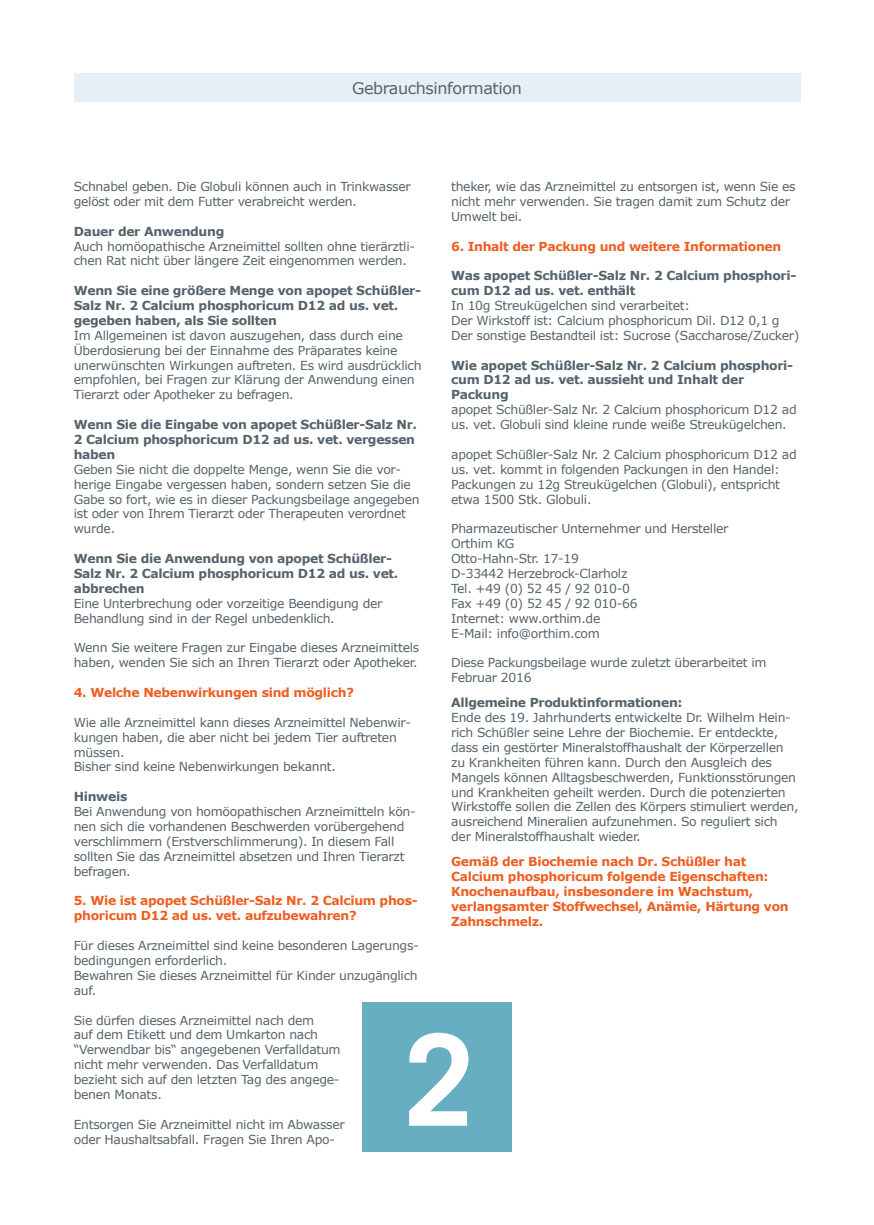
<style>
.page{position:relative;width:874px;height:1225px;background:#fff}
.page>*{position:absolute;margin:0;border:0;box-sizing:border-box;transform-origin:0 0}
.t1{font:700 127.2px "Trade Gothic";color:#fff}
.t2{font:16px "Verdana";letter-spacing:-.025em;color:#56626c}
.t3{font:12.4px/14.8px "Verdana";letter-spacing:-.025em;color:#56626c}
.t4{font:700 12.4px/14.8px "Verdana";letter-spacing:-.025em;color:#56626c}
.t5{font:700 12.4px/14.8px "Verdana";letter-spacing:-.025em;color:#ee5e22}
</style>
<div class="page">
<div style="left:362px;top:1002px;width:149px;height:149px;background:#68aec2"></div>
<div style="left:74px;top:74px;width:725px;height:28px;background:#e6f0f4"></div>
<p class="t2" style="left:352px;top:77px;width:171px">Gebrauchsinformation</p>
<p class="t3" style="left:74px;top:179px;width:338px">Schnabel geben. Die Globuli können auch in Trinkwasser gelöst oder mit dem Futter verabreicht werden.</p>
<p class="t4" style="left:74px;top:223px;width:152px">Dauer der Anwendung</p>
<p class="t3" style="left:74px;top:238px;width:342px">Auch homöopathische Arzneimittel sollten ohne tierärztli&shy;chen Rat nicht über längere Zeit eingenommen werden.</p>
<p class="t4" style="left:74px;top:283px;width:348px">Wenn Sie eine größere Menge von apopet Schüßler-<br>Salz Nr. 2 Calcium phosphoricum D12 ad us. vet. gegeben haben, als Sie sollten</p>
<p class="t3" style="left:74px;top:328px;width:349px">Im Allgemeinen ist davon auszugehen, dass durch eine Überdosierung bei der Einnahme des Präparates keine unerwünschten Wirkungen auftreten. Es wird ausdrücklich empfohlen, bei Fragen zur Klärung der Anwendung einen Tierarzt oder Apotheker zu befragen.</p>
<p class="t4" style="left:74px;top:417px;width:344px">Wenn Sie die Eingabe von apopet Schüßler-Salz Nr.<br>2 Calcium phosphoricum D12 ad us. vet. vergessen haben</p>
<p class="t3" style="left:74px;top:462px;width:347px">Geben Sie nicht die doppelte Menge, wenn Sie die vor&shy;herige Eingabe vergessen haben, sondern setzen Sie die Gabe so fort, wie es in dieser Packungsbeilage angegeben ist oder von Ihrem Tierarzt oder Therapeuten verordnet wurde.</p>
<p class="t4" style="left:74px;top:551px;width:326px">Wenn Sie die Anwendung von apopet Schüßler-<br>Salz Nr. 2 Calcium phosphoricum D12 ad us. vet. abbrechen</p>
<p class="t3" style="left:74px;top:596px;width:310px">Eine Unterbrechung oder vorzeitige Beendigung der<br>Behandlung sind in der Regel unbedenklich.</p>
<p class="t3" style="left:74px;top:640px;width:347px">Wenn Sie weitere Fragen zur Eingabe dieses Arzneimittels haben, wenden Sie sich an Ihren Tierarzt oder Apotheker.</p>
<p class="t5" style="left:74px;top:685px;width:281px">4. Welche Nebenwirkungen sind möglich?</p>
<p class="t3" style="left:74px;top:715px;width:338px">Wie alle Arzneimittel kann dieses Arzneimittel Nebenwir&shy;kungen haben, die aber nicht bei jedem Tier auftreten müssen.<br>Bisher sind keine Nebenwirkungen bekannt.</p>
<p class="t4" style="left:74px;top:789px;width:55px">Hinweis</p>
<p class="t3" style="left:74px;top:804px;width:343px">Bei Anwendung von homöopathischen Arzneimitteln kön&shy;nen sich die vorhandenen Beschwerden vorübergehend verschlimmern (Erstverschlimmerung). In diesem Fall sollten Sie das Arzneimittel absetzen und Ihren Tierarzt befragen.</p>
<p class="t5" style="left:74px;top:893px;width:345px">5. Wie ist apopet Schüßler-Salz Nr. 2 Calcium phos&shy;phoricum D12 ad us. vet. aufzubewahren?</p>
<p class="t3" style="left:74px;top:938px;width:346px">Für dieses Arzneimittel sind keine besonderen Lagerungs&shy;bedingungen erforderlich.<br>Bewahren Sie dieses Arzneimittel für Kinder unzugänglich auf.</p>
<p class="t3" style="left:74px;top:1012px;width:268px">Sie dürfen dieses Arzneimittel nach dem<br>auf dem Etikett und dem Umkarton nach “Verwendbar bis“ angegebenen Verfalldatum nicht mehr verwenden. Das Verfalldatum bezieht sich auf den letzten Tag des angege&shy;benen Monats.</p>
<p class="t3" style="left:74px;top:1116px;width:272px">Entsorgen Sie Arzneimittel nicht im Abwasser oder Haushaltsabfall. Fragen Sie Ihren Apo-</p>
<p class="t3" style="left:451px;top:179px;width:346px">theker, wie das Arzneimittel zu entsorgen ist, wenn Sie es nicht mehr verwenden. Sie tragen damit zum Schutz der<br>Umwelt bei.</p>
<p class="t5" style="left:451px;top:238px;width:331px">6. Inhalt der Packung und weitere Informationen</p>
<p class="t4" style="left:451px;top:268px;width:346px">Was apopet Schüßler-Salz Nr. 2 Calcium phosphori&shy;cum D12 ad us. vet. enthält</p>
<p class="t3" style="left:451px;top:298px;width:349px">In 10g Streukügelchen sind verarbeitet:<br>Der Wirkstoff ist: Calcium phosphoricum Dil. D12 0,1 g<br>Der sonstige Bestandteil ist: Sucrose (Saccharose/Zucker)</p>
<p class="t4" style="left:451px;top:357px;width:343px">Wie apopet Schüßler-Salz Nr. 2 Calcium phosphori&shy;cum D12 ad us. vet. aussieht und Inhalt der<br>Packung</p>
<p class="t3" style="left:451px;top:402px;width:347px">apopet Schüßler-Salz Nr. 2 Calcium phosphoricum D12 ad us. vet. Globuli sind kleine runde weiße Streukügelchen.</p>
<p class="t3" style="left:451px;top:447px;width:347px">apopet Schüßler-Salz Nr. 2 Calcium phosphoricum D12 ad us. vet. kommt in folgenden Packungen in den Handel:<br>Packungen zu 12g Streukügelchen (Globuli), entspricht etwa 1500 Stk. Globuli.</p>
<p class="t3" style="left:451px;top:521px;width:279px">Pharmazeutischer Unternehmer und Hersteller<br>Orthim KG<br>Otto-Hahn-Str. 17-19<br>D-33442 Herzebrock-Clarholz<br>Tel. +49 (0) 52 45 / 92 010-0<br>Fax +49 (0) 52 45 / 92 010-66<br>Internet: www.orthim.de<br>E-Mail: info@orthim.com</p>
<p class="t3" style="left:451px;top:655px;width:317px">Diese Packungsbeilage wurde zuletzt überarbeitet im<br>Februar 2016</p>
<p class="t4" style="left:451px;top:695px;width:233px">Allgemeine Produktinformationen:</p>
<p class="t3" style="left:451px;top:710px;width:349px">Ende des 19. Jahrhunderts entwickelte Dr. Wilhelm Hein&shy;rich Schüßler seine Lehre der Biochemie. Er entdeckte, dass ein gestörter Mineralstoffhaushalt der Körperzellen zu Krankheiten führen kann. Durch den Ausgleich des Mangels können Alltagsbeschwerden, Funktionsstörungen und Krankheiten geheilt werden. Durch die potenzierten Wirkstoffe sollen die Zellen des Körpers stimuliert werden, ausreichend Mineralien aufzunehmen. So reguliert sich der Mineralstoffhaushalt wieder.</p>
<p class="t5" style="left:451px;top:854px;width:339px">Gemäß der Biochemie nach Dr. Schüßler hat Calcium phosphoricum folgende Eigenschaften:<br>Knochenaufbau, insbesondere im Wachstum, verlangsamter Stoffwechsel, Anämie, Härtung von Zahnschmelz.</p>
<h1 class="t1" style="left:404px;top:1002px;width:72px">2</h1>
</div>
